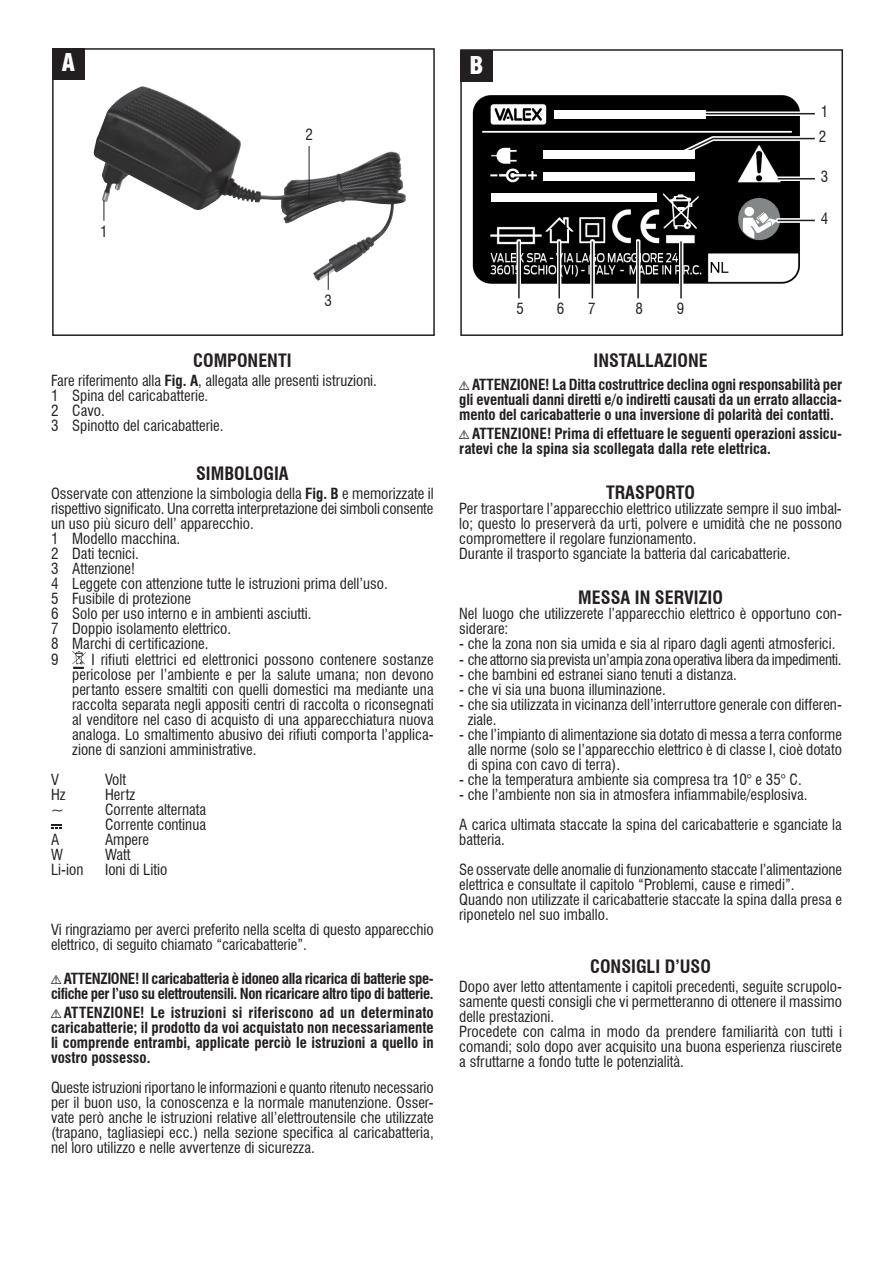
<style>
.page{position:relative;width:893px;height:1263px;background:#fff}
.page>*{position:absolute;margin:0;border:0;box-sizing:border-box;transform-origin:0 0}
.t1{font:900 condensed 24px "Swiss 721 BT";color:#fff}
.t2{font:700 condensed 18px "Swiss 721 BT";color:#231f20}
.t3{font:condensed 15px/15px "Swiss 721 BT";color:#231f20}
.t4{font:700 condensed 15px/15px "Swiss 721 BT";letter-spacing:-.01em;color:#231f20}
.t5{font:condensed 15px "Swiss 721 BT";letter-spacing:-.02em;color:#231f20}
.s1{font-weight:700}
.s2{font-family:"SERGIO";font-weight:400;font-stretch:normal}
</style>
<div class="page">
<img style="left:93px;top:87px;width:298px;height:152px">
<div style="left:52px;top:48px;width:383px;height:288px;border:2px solid #231f20"></div>
<svg style="left:72px;top:651px;width:14px;height:18px"></svg>
<svg style="left:51px;top:824px;width:10px;height:4px"></svg>
<div style="left:52px;top:48px;width:33px;height:31px;background:#231f20"></div>
<div style="left:460px;top:49px;width:383px;height:287px;border:2px solid #231f20"></div>
<div style="left:460px;top:50px;width:33px;height:31px;background:#231f20"></div>
<svg style="left:104px;top:200px;width:1px;height:21px"></svg>
<svg style="left:328px;top:271px;width:1px;height:19px"></svg>
<hr style="left:309px;top:146px;width:1px;height:54px;background:#231f20">
<img style="left:472px;top:95px;width:328px;height:189px">
<svg style="left:705px;top:111px;width:110px;height:5px"></svg>
<hr style="left:694px;top:113px;width:121px;height:1px;background:#231f20">
<svg style="left:776px;top:176px;width:39px;height:5px"></svg>
<hr style="left:778px;top:178px;width:37px;height:1px;background:#231f20">
<svg style="left:776px;top:218px;width:39px;height:5px"></svg>
<hr style="left:778px;top:220px;width:37px;height:1px;background:#231f20">
<svg style="left:680px;top:136px;width:120px;height:20px"></svg>
<svg style="left:680px;top:137px;width:135px;height:18px;background:#434243"></svg>
<div style="left:516px;top:240px;width:5px;height:60px;background:#fff"></div>
<hr style="left:518px;top:241px;width:2px;height:57px;background:#231f20">
<div style="left:557px;top:240px;width:5px;height:60px;background:#fff"></div>
<hr style="left:558px;top:241px;width:2px;height:57px;background:#231f20">
<svg style="left:590px;top:240px;width:5px;height:59px"></svg>
<hr style="left:592px;top:241px;width:1px;height:57px;background:#231f20">
<hr style="left:636px;top:240px;width:4px;height:60px;background:#fff">
<hr style="left:637px;top:241px;width:2px;height:57px;background:#231f20">
<hr style="left:679px;top:240px;width:4px;height:60px;background:#fff">
<hr style="left:680px;top:241px;width:2px;height:57px;background:#231f20">
<div style="left:554px;top:110px;width:151px;height:8px;background:#fff"></div>
<div style="left:543px;top:150px;width:151px;height:9px;background:#fff"></div>
<div style="left:543px;top:172px;width:151px;height:9px;background:#fff"></div>
<div style="left:491px;top:193px;width:166px;height:9px;background:#fff"></div>
<h1 class="t1" style="left:62px;top:48px;width:15px">A</h1>
<h1 class="t1" style="left:470px;top:50px;width:15px">B</h1>
<p class="t3" style="left:100px;top:224px;width:9px">1</p>
<p class="t3" style="left:305px;top:127px;width:9px">2</p>
<p class="t3" style="left:324px;top:293px;width:9px">3</p>
<p class="t3" style="left:516px;top:301px;width:9px">5</p>
<p class="t3" style="left:557px;top:301px;width:9px">6</p>
<p class="t3" style="left:588px;top:301px;width:9px">7</p>
<p class="t3" style="left:636px;top:301px;width:9px">8</p>
<p class="t3" style="left:677px;top:301px;width:9px">9</p>
<p class="t3" style="left:821px;top:104px;width:9px">1</p>
<p class="t3" style="left:819px;top:129px;width:9px">2</p>
<p class="t3" style="left:821px;top:169px;width:9px">3</p>
<p class="t3" style="left:821px;top:211px;width:9px">4</p>
<p class="t2" style="left:193px;top:349px;width:100px">COMPONENTI</p>
<p class="t3" style="left:51px;top:373px;width:327px">Fare riferimento alla <span class="s1">Fig. A</span>, allegata alle presenti istruzioni.<br>1 Spina del caricabatterie.<br>2 Cavo.<br>3 Spinotto del caricabatterie.</p>
<p class="t2" style="left:196px;top:463px;width:94px">SIMBOLOGIA</p>
<p class="t3" style="left:51px;top:486px;width:384px">Osservate con attenzione la simbologia della <span class="s1">Fig. B</span> e memorizzate il rispettivo significato. Una corretta interpretazione dei simboli consente un uso più sicuro dell’ apparecchio.<br>1 Modello macchina.<br>2 Dati tecnici.<br>3 Attenzione!<br>4 Leggete con attenzione tutte le istruzioni prima dell’uso.<br>5 Fusibile di protezione<br>6 Solo per uso interno e in ambienti asciutti.<br>7 Doppio isolamento elettrico.<br>8 Marchi di certificazione.<br>9</p>
<p class="t3" style="left:72px;top:651px;width:363px;text-align:justify;text-indent:19px">I rifiuti elettrici ed elettronici possono contenere sostanze pericolose per l’ambiente e per la salute umana; non devono pertanto essere smaltiti con quelli domestici ma mediante una raccolta separata negli appositi centri di raccolta o riconsegnati al venditore nel caso di acquisto di una apparecchiatura nuova analoga. Lo smaltimento abusivo dei rifiuti comporta l’applica&shy;zione di sanzioni amministrative.</p>
<p class="t3" style="left:51px;top:771px;width:9px">V</p>
<p class="t3" style="left:105px;top:771px;width:23px">Volt</p>
<p class="t3" style="left:51px;top:786px;width:16px">Hz</p>
<p class="t3" style="left:105px;top:786px;width:32px">Hertz</p>
<p class="t3" style="left:51px;top:801px;width:14px">~</p>
<p class="t3" style="left:105px;top:801px;width:103px">Corrente alternata<br>Corrente continua</p>
<p class="t3" style="left:51px;top:831px;width:10px">A</p>
<p class="t3" style="left:105px;top:831px;width:46px">Ampere</p>
<p class="t3" style="left:51px;top:846px;width:13px">W</p>
<p class="t3" style="left:105px;top:846px;width:27px">Watt</p>
<p class="t3" style="left:51px;top:861px;width:34px">Li-ion</p>
<p class="t3" style="left:105px;top:861px;width:64px">Ioni di Litio</p>
<p class="t3" style="left:51px;top:921px;width:384px">Vi ringraziamo per averci preferito nella scelta di questo apparecchio elettrico, di seguito chiamato “caricabatterie”.</p>
<p class="t4" style="left:51px;top:971px;width:384px"><span class="s2">!</span> ATTENZIONE! Il caricabatteria è idoneo alla ricarica di batterie spe&shy;cifiche per l’uso su elettroutensili. Non ricaricare altro tipo di batterie.</p>
<p class="t4" style="left:51px;top:1005px;width:384px;text-align:justify"><span class="s2">!</span>ATTENZIONE! Le istruzioni si riferiscono ad un determinato caricabatterie; il prodotto da voi acquistato non necessariamente li comprende entrambi, applicate perciò le istruzioni a quello in vostro possesso.</p>
<p class="t3" style="left:51px;top:1080px;width:384px;text-align:justify">Queste istruzioni riportano le informazioni e quanto ritenuto necessario per il buon uso, la conoscenza e la normale manutenzione. Osser&shy;vate però anche le istruzioni relative all’elettroutensile che utilizzate (trapano, tagliasiepi ecc.) nella sezione specifica al caricabatteria, nel loro utilizzo e nelle avvertenze di sicurezza.</p>
<p class="t2" style="left:594px;top:349px;width:116px">INSTALLAZIONE</p>
<p class="t4" style="left:459px;top:377px;width:384px;text-align:justify"><span class="s2">!</span>ATTENZIONE! La Ditta costruttrice declina ogni responsabilità per gli eventuali danni diretti e/o indiretti causati da un errato allaccia&shy;mento del caricabatterie o una inversione di polarità dei contatti.</p>
<p class="t4" style="left:459px;top:426px;width:384px"><span class="s2">!</span>ATTENZIONE! Prima di effettuare le seguenti operazioni assicu&shy;ratevi che la spina sia scollegata dalla rete elettrica.</p>
<p class="t2" style="left:606px;top:482px;width:90px">TRASPORTO</p>
<p class="t3" style="left:459px;top:501px;width:384px">Per trasportare l’apparecchio elettrico utilizzate sempre il suo imbal&shy;lo; questo lo preserverà da urti, polvere e umidità che ne possono compromettere il regolare funzionamento.<br>Durante il trasporto sganciate la batteria dal caricabatterie.</p>
<p class="t2" style="left:578px;top:587px;width:146px">MESSA IN SERVIZIO</p>
<p class="t3" style="left:459px;top:606px;width:384px">Nel luogo che utilizzerete l’apparecchio elettrico è opportuno con&shy;siderare:</p>
<p class="t3" style="left:459px;top:636px;width:378px">- che la zona non sia umida e sia al riparo dagli agenti atmosferici.</p>
<p class="t5" style="left:459px;top:650px;width:384px">- che attorno sia prevista un’ampia zona operativa libera da impedimenti.</p>
<p class="t3" style="left:459px;top:666px;width:279px">- che bambini ed estranei siano tenuti a distanza.</p>
<p class="t3" style="left:459px;top:681px;width:208px">- che vi sia una buona illuminazione.</p>
<p class="t3" style="left:468px;top:696px;width:376px;text-indent:-8px">- che sia utilizzata in vicinanza dell’interruttore generale con differen&shy;ziale.</p>
<p class="t3" style="left:468px;top:726px;width:376px;text-align:justify;text-indent:-8px">- che l’impianto di alimentazione sia dotato di messa a terra conforme alle norme (solo se l’apparecchio elettrico è di classe I, cioè dotato di spina con cavo di terra).</p>
<p class="t3" style="left:459px;top:771px;width:344px">- che la temperatura ambiente sia compresa tra 10° e 35° C.</p>
<p class="t3" style="left:459px;top:779px;width:384px;line-height:30px">- che l’ambiente non sia in atmosfera infiammabile/esplosiva.<br>A carica ultimata staccate la spina del caricabatterie e sganciate la</p>
<p class="t3" style="left:459px;top:824px;width:384px;line-height:30px">batteria.<br>Se osservate delle anomalie di funzionamento staccate l’alimentazione</p>
<p class="t3" style="left:459px;top:876px;width:384px">elettrica e consultate il capitolo “Problemi, cause e rimedi”.<br>Quando non utilizzate il caricabatterie staccate la spina dalla presa e riponetelo nel suo imballo.</p>
<p class="t2" style="left:590px;top:956px;width:122px">CONSIGLI D’USO</p>
<p class="t3" style="left:459px;top:979px;width:384px">Dopo aver letto attentamente i capitoli precedenti, seguite scrupolo&shy;samente questi consigli che vi permetteranno di ottenere il massimo delle prestazioni.<br>Procedete con calma in modo da prendere familiarità con tutti i comandi; solo dopo aver acquisito una buona esperienza riuscirete a sfruttarne a fondo tutte le potenzialità.</p>
</div>
